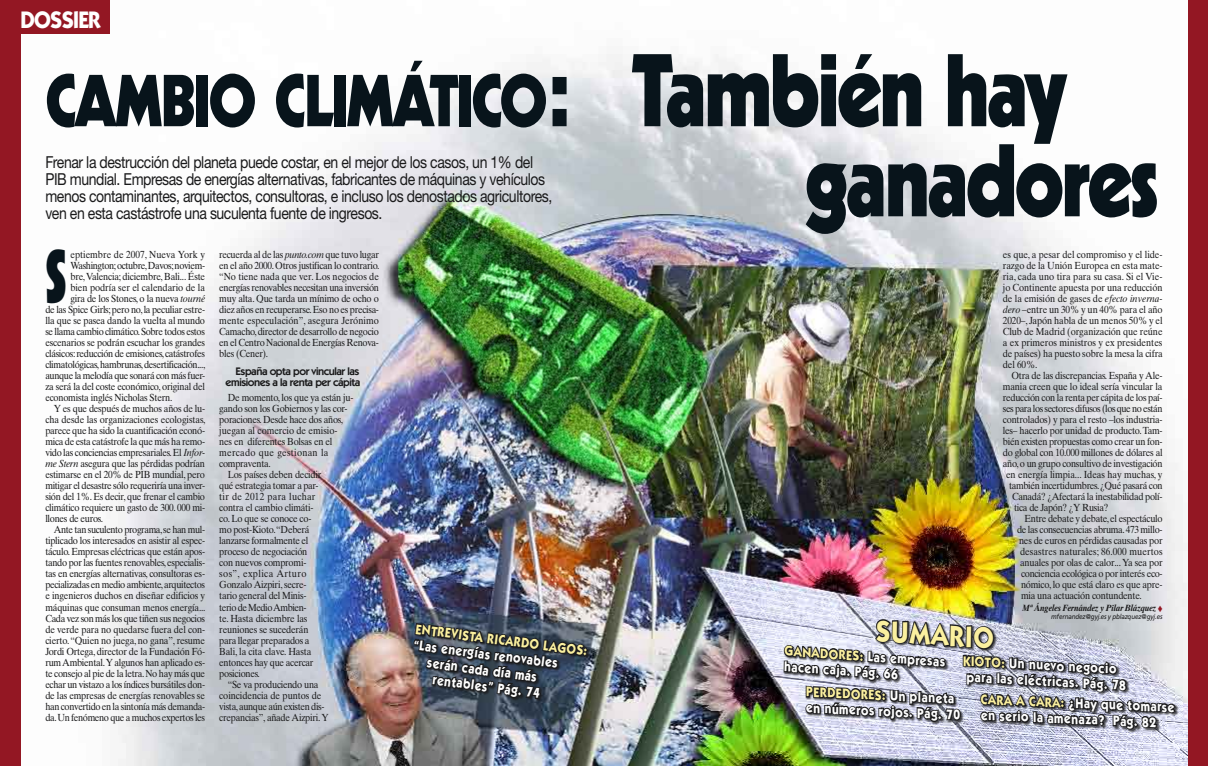
<style>
.page{position:relative;width:1208px;height:766px;background:#fff}
.page>*{position:absolute;margin:0;border:0;box-sizing:border-box;transform-origin:0 0}
.tit_gral_3p{font:900 100px "Kabel";letter-spacing:-.03em;color:#08141b;scale:.85 1}
.TX_GRAL{font:900 71.4px "Kabel";color:#08141b;scale:.7 1}
.tit_gral_3p-2{font:900 71.2px "Kabel";letter-spacing:-.03em;color:#08141b;scale:.85 1}
.tit_rec_Kabel{font:700 29.7px "Itc Kabel";color:#fbf09f;scale:.87 1}
.sumario{font:700 24px "Itc Kabel";letter-spacing:-.03em;color:#fff;scale:.9 1}
.entradilla{font:16.5px/17px "Helvetica Neue";letter-spacing:-.03em;color:#1a1a1b;scale:.85 1}
.tit_rec_Kabel-2{font:700 14px "Itc Kabel";color:#fff;scale:.85 1}
.tit_rec_Kabel-3{font:700 14px "Itc Kabel";color:#fbf09f;scale:.85 1}
.tit_rec_Kabel-4{font:700 13.9px/15.7px "Itc Kabel";color:#fff;scale:.87 1}
.tit_rec_Kabel-5{font:700 13.8px/15.8px "Itc Kabel";color:#fff;scale:.87 1}
.Ladillo{font:600 11px/11.5px "Itc Kabel";letter-spacing:-.04em;color:#1a1a1b;text-align:right}
.TX_GRAL-2{font:10.2px/11px "Times Ten";letter-spacing:-.03em;color:#1a1a1b;text-align:justify;scale:.9 1}
.TX_GRAL-3{font:10.2px "Times Ten";letter-spacing:-.005em;color:#1a1a1b;scale:.9 1}
.TX_GRAL-4{font:10.2px "Times Ten";letter-spacing:.005em;color:#1a1a1b;scale:.9 1}
.t1{font:italic 700 9px "Times Ten";letter-spacing:-.025em;color:#1a1a1b;scale:.9 1}
.t2{font:italic 7px "Frutiger";letter-spacing:-.02em;color:#1a1a1b;scale:.9 1}
.s1{font-size:95px}
.s2{font-size:100px}
.s3{font-style:italic}
.s4{color:#931723}
.s5{color:#fbf09f}
</style>
<div class="page">
<img style="left:102px;top:0;width:1085px;height:765px">
<div style="left:0;top:0;width:21px;height:765px;background:#931723"></div>
<div style="left:1187px;top:0;width:21px;height:765px;background:#931723"></div>
<div style="left:0;top:0;width:109px;height:34px;background:#931723"></div>
<div style="left:979px;top:692px;width:200px;height:40px;background:#1a1a1b;opacity:.75"></div>
<svg style="left:782px;top:617px;width:395px;height:113px;background:#92949d"></svg>
<div style="left:413px;top:622px;width:178px;height:80px;background:#1a1a1b;opacity:.75"></div>
<svg style="left:412px;top:619px;width:178px;height:81px;background:#373f49"></svg>
<p class="sumario" style="left:20px;top:5px;width:91px">DOSSIER</p>
<p class="tit_gral_3p-2" style="left:45px;top:56px;width:1204px">CAMBIO CLIMÁTICO<span class="s1">:</span> <span class="s2">También hay</span></p>
<p class="tit_gral_3p" style="left:804px;top:117px;width:418px">ganadores</p>
<p class="TX_GRAL-2" style="left:1003px;top:249px;width:179px">es que, a pesar del compromiso y el lide&shy;razgo de la Unión Europea en esta mate&shy;ria, cada uno tira para su casa. Si el Vie&shy;jo Continente apuesta por una reducción de la emisión de gases de <span class="s3">efecto inverna&shy;dero –</span>entre un 30% y un 40% para el año 2020–, Japón habla de un menos 50% y el Club de Madrid (organización que reúne a ex primeros ministros y ex presidentes de países) ha puesto sobre la mesa la cifra del 60%.</p>
<p class="TX_GRAL-2" style="left:1011px;top:370px;width:169px">Otra de las discrepancias. España y Ale-</p>
<p class="TX_GRAL-2" style="left:1003px;top:381px;width:179px">mania creen que lo ideal sería vincular la</p>
<p class="TX_GRAL-2" style="left:1003px;top:392px;width:179px">reducción con la renta per cápita de los paí-</p>
<p class="TX_GRAL-2" style="left:1003px;top:403px;width:179px">ses para los sectores difusos (los que no están</p>
<p class="TX_GRAL-2" style="left:1003px;top:414px;width:179px">controlados) y para el resto –los industria-</p>
<p class="TX_GRAL-2" style="left:1003px;top:425px;width:179px">les– hacerlo por unidad de producto. Tam-</p>
<p class="TX_GRAL-2" style="left:1003px;top:436px;width:179px">bién existen propuestas como crear un fon-</p>
<p class="TX_GRAL-2" style="left:1003px;top:447px;width:179px">do global con 10.000 millones de dólares al</p>
<p class="TX_GRAL-2" style="left:1003px;top:458px;width:179px">año, o un grupo consultivo de investigación</p>
<p class="TX_GRAL-3" style="left:1006px;top:468px;width:175px">en energía limpia... Ideas hay muchas, y</p>
<p class="TX_GRAL-2" style="left:1009px;top:480px;width:172px">también incertidumbres. ¿Qué pasará con</p>
<p class="TX_GRAL-2" style="left:1012px;top:491px;width:169px">Canadá? ¿Afectará la inestabilidad polí-</p>
<p class="TX_GRAL-2" style="left:1014px;top:502px;width:106px">tica de Japón? ¿Y Rusia?</p>
<p class="TX_GRAL-2" style="left:1024px;top:513px;width:155px">Entre debate y debate, el espectáculo</p>
<p class="TX_GRAL-2" style="left:1017px;top:524px;width:163px">de las consecuencias abruma. 473 millo-</p>
<p class="TX_GRAL-2" style="left:1019px;top:535px;width:161px">nes de euros en pérdidas causadas por</p>
<p class="TX_GRAL-4" style="left:1020px;top:545px;width:160px">desastres naturales; 86.000 muertos</p>
<p class="TX_GRAL-2" style="left:1020px;top:557px;width:160px">anuales por olas de calor... Ya sea por</p>
<p class="TX_GRAL-2" style="left:1021px;top:568px;width:159px">conciencia ecológica o por interés eco-</p>
<p class="TX_GRAL-2" style="left:1021px;top:579px;width:159px">nómico, lo que está claro es que apre-</p>
<p class="TX_GRAL-2" style="left:1021px;top:590px;width:136px">mia una actuación contundente.</p>
<p class="t1" style="left:1022px;top:602px;width:157px">Mª Ángeles Fernández y Pilar Blázquez <span class="s4">♦</span></p>
<p class="t2" style="left:1051px;top:612px;width:125px">mfernandez@gyj.es y pblazquez@gyj.es</p>
<p class="tit_rec_Kabel" style="left:877px;top:612px;width:137px;rotate:4deg">SUMARIO</p>
<p class="tit_rec_Kabel-5" style="left:785px;top:642px;width:187px;rotate:4deg"><span class="s5">GANADORES:</span> Las empresas hacen caja. Pág. 66</p>
<p class="tit_rec_Kabel-4" style="left:807px;top:683px;width:180px;rotate:3deg"><span class="s5">PERDEDORES:</span> Un planeta en números rojos. Pág. 70</p>
<p class="entradilla" style="left:45px;top:154px;width:598px">Frenar la destrucción del planeta puede costar, en el mejor de los casos, un 1% del PIB mundial. Empresas de energías alternativas, fabricantes de máquinas y vehículos menos contaminantes, arquitectos, consultoras, e incluso los denostados agricultores, ven en esta castástrofe una suculenta fuente de ingresos.</p>
<p class="TX_GRAL" style="left:45px;top:231px;width:32px">S</p>
<p class="TX_GRAL-4" style="left:70px;top:248px;width:151px">eptiembre de 2007, Nueva York y</p>
<p class="TX_GRAL-2" style="left:219px;top:249px;width:179px">recuerda al de las <span class="s3">punto.com</span> que tuvo lugar en el año 2000. Otros justifican lo contrario. “No tiene nada que ver. Los negocios de energías renovables necesitan una inversión muy alta. Que tarda un mínimo de ocho o diez años en recuperarse. Eso no es precisa&shy;mente especulación”, asegura Jerónimo Camacho, director de desarrollo de negocio en el Centro Nacional de Energías Renova&shy;bles (Cener).</p>
<p class="Ladillo" style="left:225px;top:365px;width:136px">España opta por vincular las emisiones a la renta per cápita</p>
<p class="TX_GRAL-2" style="left:219px;top:392px;width:151px;text-align:left;text-indent:9px">De momento, los que ya están ju&shy;gando son los Gobiernos y las cor&shy;poraciones. Desde hace dos años, juegan al comercio de emisio-<br>nes en diferentes Bolsas en el mercado que gestionan la compraventa.</p>
<p class="TX_GRAL-2" style="left:219px;top:469px;width:115px;text-align:left;text-indent:9px">Los países deben decidir qué estrategia tomar a par&shy;tir de 2012 para luchar contra el cambio climáti&shy;co. Lo que se conoce co&shy;mo post-Kioto. “Deberá lanzarse formalmente el proceso de negociación con nuevos compromi&shy;sos”, explica Arturo<br>Gonzalo Aizpiri, secre&shy;tario general del Minis&shy;terio de Medio Ambien-<br>te. Hasta diciembre las reuniones se sucederán para llegar preparados a<br>Bali, la cita clave. Hasta entonces hay que acercar posiciones.</p>
<p class="TX_GRAL-2" style="left:219px;top:678px;width:123px;text-align:left;text-indent:9px">“Se va produciendo una coincidencia de puntos de vista, aunque aún existen dis&shy;crepancias”, añade Aizpiri. Y</p>
<p class="TX_GRAL-2" style="left:70px;top:260px;width:151px">Washington; octubre, Davos; noviem-</p>
<p class="TX_GRAL-2" style="left:70px;top:271px;width:151px">bre, Valencia; diciembre, Bali... Éste</p>
<p class="TX_GRAL-3" style="left:70px;top:281px;width:151px">bien podría ser el calendario de la</p>
<p class="TX_GRAL-2" style="left:70px;top:293px;width:151px">gira de los Stones, o la nueva <span class="s3">tourné</span></p>
<p class="TX_GRAL-2" style="left:45px;top:304px;width:179px">de las Spice Girls; pero no, la peculiar estre-</p>
<p class="TX_GRAL-2" style="left:45px;top:315px;width:179px">lla que se pasea dando la vuelta al mundo</p>
<p class="TX_GRAL-2" style="left:45px;top:326px;width:179px">se llama cambio climático. Sobre todos estos</p>
<p class="TX_GRAL-2" style="left:45px;top:337px;width:179px">escenarios se podrán escuchar los grandes</p>
<p class="TX_GRAL-2" style="left:45px;top:348px;width:179px">clásicos: reducción de emisiones, catástrofes</p>
<p class="TX_GRAL-2" style="left:45px;top:359px;width:179px">climatológicas, hambrunas, desertificación...,</p>
<p class="TX_GRAL-2" style="left:45px;top:370px;width:179px">aunque la melodía que sonará con más fuer-</p>
<p class="TX_GRAL-2" style="left:45px;top:381px;width:179px">za será la del coste económico, original del</p>
<p class="TX_GRAL-2" style="left:45px;top:392px;width:143px">economista inglés Nicholas Stern.</p>
<p class="TX_GRAL-2" style="left:45px;top:403px;width:179px;text-indent:9px">Y es que después de muchos años de lu&shy;cha desde las organizaciones ecologistas, parece que ha sido la cuantificación econó&shy;mica de esta catástrofe la que más ha remo&shy;vido las conciencias empresariales. El <span class="s3">Infor&shy;me Stern</span> asegura que las pérdidas podrían estimarse en el 20% de PIB mundial, pero mitigar el desastre sólo requeriría una inver&shy;sión del 1%. Es decir, que frenar el cambio climático requiere un gasto de 300. 000 mi&shy;llones de euros.</p>
<p class="TX_GRAL-2" style="left:45px;top:524px;width:179px;text-indent:9px">Ante tan suculento programa, se han mul&shy;tiplicado los interesados en asistir al espec&shy;táculo. Empresas eléctricas que están apos&shy;tando por las fuentes renovables, especialis&shy;tas en energías alternativas, consultoras es&shy;pecializadas en medio ambiente, arquitectos e ingenieros duchos en diseñar edificios y máquinas que consuman menos energía...<br>Cada vez son más los que tiñen sus negocios de verde para no quedarse fuera del con&shy;cierto. “Quien no juega, no gana”, resume Jordi Ortega, director de la Fundación Fó&shy;rum Ambiental. Y algunos han aplicado es&shy;te consejo al pie de la letra. No hay más que echar un vistazo a los índices bursátiles don&shy;de las empresas de energías renovables se han convertido en la sintonía más demanda&shy;da. Un fenómeno que a muchos expertos les</p>
<p class="tit_rec_Kabel-3" style="left:417px;top:620px;width:205px;rotate:7deg">ENTREVISTA RICARDO LAGOS:</p>
<p class="tit_rec_Kabel-2" style="left:414px;top:636px;width:172px;rotate:7deg">“Las energías renovables</p>
<p class="tit_rec_Kabel-4" style="left:968px;top:653px;width:184px;text-indent:-5px;rotate:3deg"><span class="s5">KIOTO:</span> Un nuevo negocio para las eléctricas. Pág. 78</p>
<p class="tit_rec_Kabel-4" style="left:981px;top:692px;width:224px;line-height:15.4px;rotate:2deg"><span class="s5">CARA A CARA:</span> ¿Hay que tomarse en serio la amenaza? Pág. 82</p>
<p class="tit_rec_Kabel-2" style="left:428px;top:654px;width:132px;rotate:7deg">serán cada día más</p>
<p class="tit_rec_Kabel-2" style="left:434px;top:671px;width:129px;rotate:7deg">rentables” Pág. 74</p>
</div>
